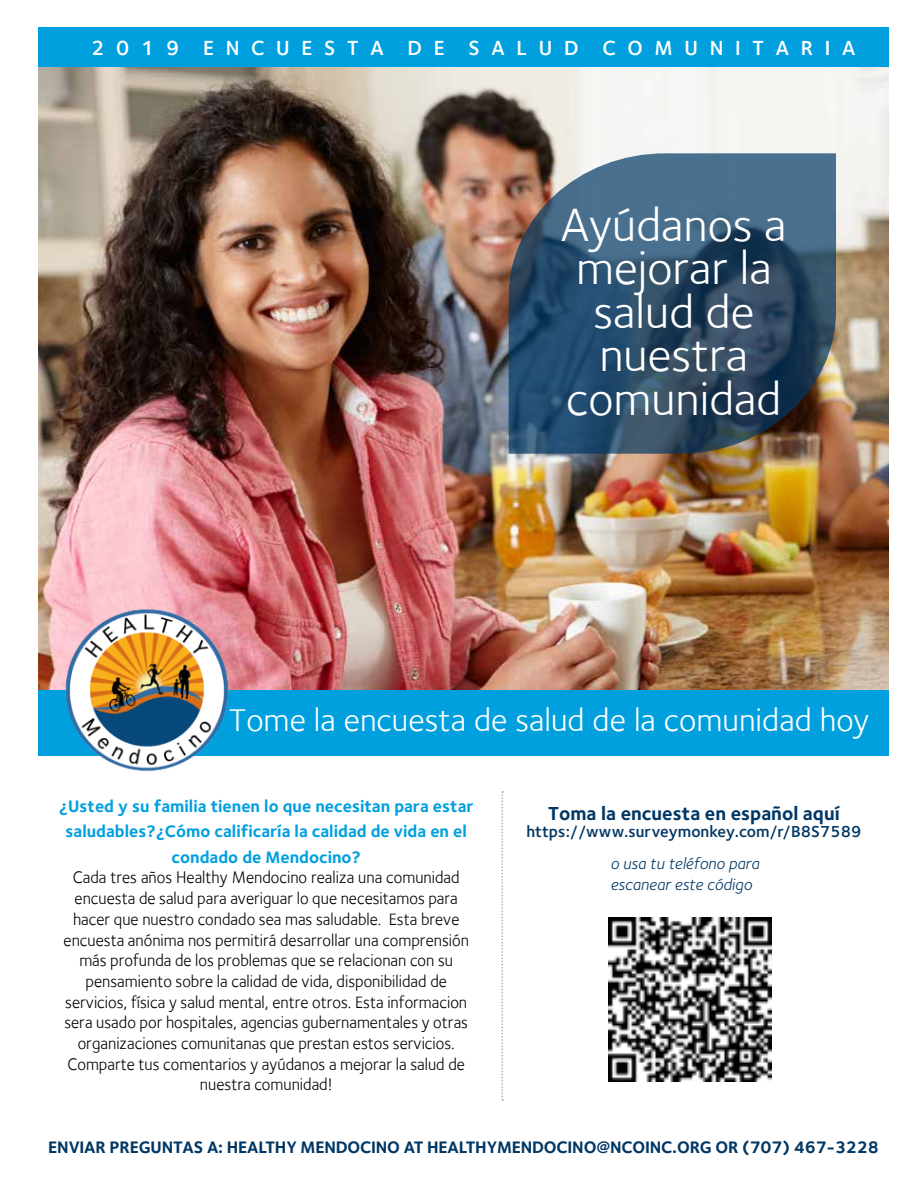
<style>
.page{position:relative;width:918px;height:1188px;background:#fff}
.page>*{position:absolute;margin:0;border:0;box-sizing:border-box;transform-origin:0 0}
.t1{font:48px/43.5px "Foundry Sterling";color:#fff;text-align:center}
.t2{font:33px "Foundry Sterling";color:#fff}
.t3{font:600 21px "Foundry Sterling";letter-spacing:.555em;color:#fff}
.t4{font:700 19.5px "Foundry Sterling";color:#003764}
.t5{font:17.25px/20.7px "Foundry Sterling";color:#000;text-align:center;scale:.95 1}
.t6{font:700 17.25px/25.3px "Foundry Sterling";color:#00a0df;text-align:center}
.t7{font:700 17.25px "Foundry Sterling";letter-spacing:-.01em;color:#003764}
.t8{font:600 16.5px "Foundry Sterling";color:#003764}
.t9{font:italic 16.5px/20.7px "Foundry Sterling";color:#003764}
</style>
<div class="page">
<img style="left:38px;top:67px;width:851px;height:623px">
<svg style="left:509px;top:153px;width:327px;height:301px;background:#3b566d"></svg>
<div style="left:38px;top:27px;width:851px;height:40px;background:#00a0df"></div>
<div style="left:38px;top:690px;width:851px;height:66px;background:#00a0df"></div>
<img style="left:54px;top:602px;width:185px;height:170px">
<img style="left:608px;top:918px;width:164px;height:163px">
<svg style="left:501px;top:791px;width:2px;height:310px"></svg>
<p class="t3" style="left:91px;top:35px;width:766px">2019 ENCUESTA DE SALUD COMUNITARIA</p>
<h1 class="t1" style="left:561px;top:203px;width:227px">Ayúdanos a mejorar la salud de nuestra comunidad</h1>
<h2 class="t2" style="left:229px;top:701px;width:642px">Tome la encuesta de salud de la comunidad hoy</h2>
<p class="t6" style="left:59px;top:794px;width:416px">¿Usted y su familia tienen lo que necesitan para estar saludables?¿Cómo calificaría la calidad de vida en el condado de Mendocino?</p>
<p class="t5" style="left:64px;top:867px;width:428px">Cada tres años Healthy Mendocino realiza una comunidad encuesta de salud para averiguar lo que necesitamos para hacer que nuestro condado sea mas saludable. Esta breve encuesta anónima nos permitirá desarrollar una comprensión más profunda de los problemas que se relacionan con su pensamiento sobre la calidad de vida, disponibilidad de servicios, física y salud mental, entre otros. Esta informacion sera usado por hospitales, agencias gubernamentales y otras organizaciones comunitanas que prestan estos servicios.<br>Comparte tus comentarios y ayúdanos a mejorar la salud de nuestra comunidad!</p>
<p class="t4" style="left:548px;top:802px;width:293px">Toma la encuesta en español aquí</p>
<p class="t8" style="left:526px;top:821px;width:336px">https://www.surveymonkey.com/r/B8S7589</p>
<p class="t9" style="left:610px;top:853px;width:150px">o usa tu teléfono para escanear este código</p>
<p class="t7" style="left:48px;top:1137px;width:832px">ENVIAR PREGUNTAS A: HEALTHY MENDOCINO AT HEALTHYMENDOCINO@NCOINC.ORG OR (707) 467-3228</p>
</div>
